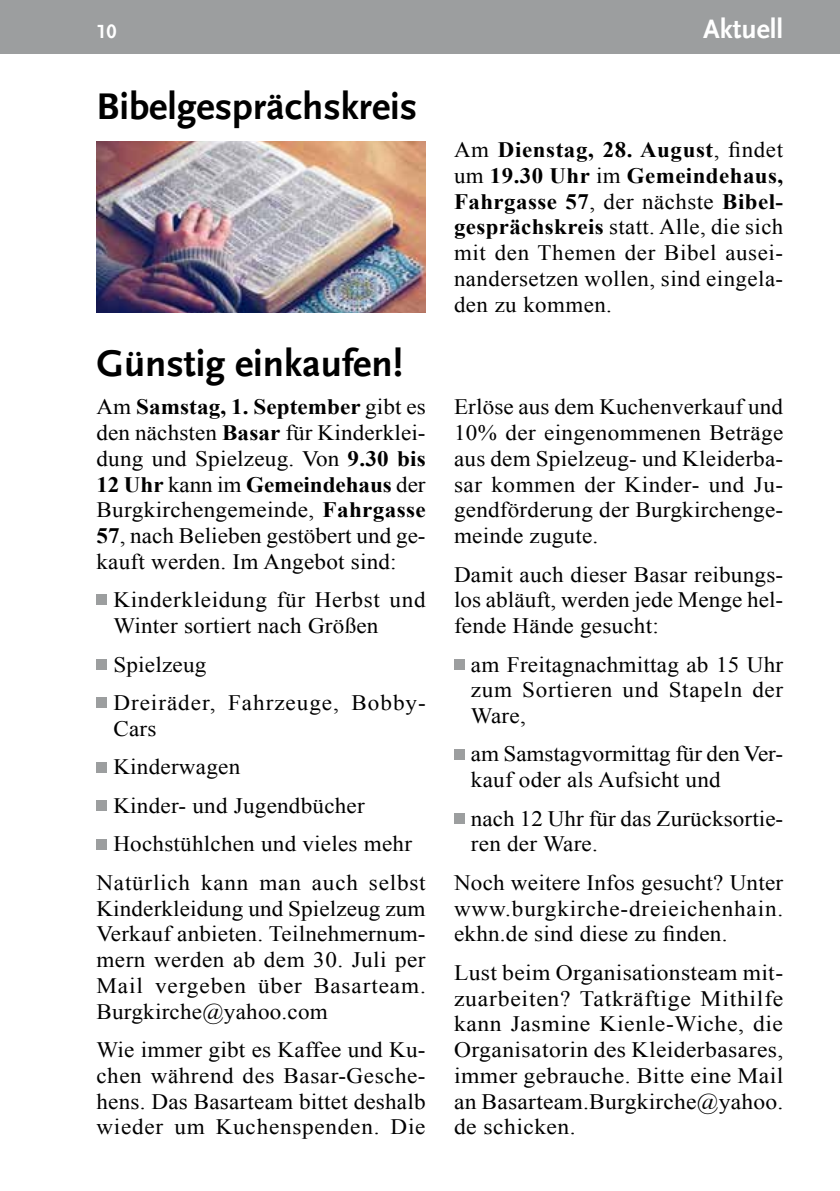
<style>
.page{position:relative;width:840px;height:1191px;background:#fff}
.page>*{position:absolute;margin:0;border:0;box-sizing:border-box;transform-origin:0 0}
.t1{font:700 39px "Scala Sans LF";color:#000}
.t2{font:700 28px "Scala Sans LF";color:#fff}
.t3{font:22px/25.8px "Times New Roman";letter-spacing:.01em;color:#000;text-align:justify;scale:1.05 1}
.t4{font:22px/25.6px "Times New Roman";letter-spacing:.01em;color:#000;text-align:justify;scale:1.07 1}
.t5{font:22px/25.6px "Times New Roman";letter-spacing:.01em;color:#000;text-align:justify;scale:1.04 1}
.t6{font:22px/25.6px "Times New Roman";letter-spacing:.03em;color:#000;scale:1.05 1}
.t7{font:22px/38.6px "Times New Roman";letter-spacing:.04em;color:#000;scale:1.05 1}
.t8{font:22px "Times New Roman";letter-spacing:.035em;color:#000;scale:1.05 1}
.t9{font:700 20px "Scala Sans LF";color:#fff}
.s1{font-weight:700}
</style>
<div class="page">
<div style="left:0;top:0;width:839px;height:53px;background:#9c9e9f"></div>
<img style="left:96px;top:141px;width:329px;height:171px">
<div style="left:96px;top:594px;width:11px;height:11px;background:#9c9e9f"></div>
<div style="left:96px;top:659px;width:11px;height:10px;background:#9c9e9f"></div>
<div style="left:96px;top:697px;width:11px;height:11px;background:#9c9e9f"></div>
<div style="left:96px;top:761px;width:11px;height:11px;background:#9c9e9f"></div>
<div style="left:96px;top:800px;width:11px;height:11px;background:#9c9e9f"></div>
<div style="left:96px;top:839px;width:11px;height:10px;background:#9c9e9f"></div>
<div style="left:454px;top:659px;width:10px;height:10px;background:#9c9e9f"></div>
<div style="left:454px;top:749px;width:10px;height:10px;background:#9c9e9f"></div>
<div style="left:454px;top:813px;width:10px;height:10px;background:#9c9e9f"></div>
<p class="t9" style="left:96px;top:21px;width:21px">10</p>
<p class="t2" style="left:702px;top:14px;width:82px">Aktuell</p>
<h1 class="t1" style="left:96px;top:85px;width:322px">Bibelgesprächskreis</h1>
<h1 class="t1" style="left:96px;top:342px;width:308px">Günstig einkaufen!</h1>
<p class="t3" style="left:96px;top:394px;width:315px">Am <span class="s1">Samstag, 1. September</span> gibt es den nächsten <span class="s1">Basar</span> für Kinderklei&shy;dung und Spielzeug. Von <span class="s1">9.30 bis 12 Uhr</span> kann im <span class="s1">Gemeindehaus</span> der Burgkirchengemeinde, <span class="s1">Fahrgasse 57</span>, nach Belieben gestöbert und ge&shy;kauft werden. Im Angebot sind:</p>
<p class="t6" style="left:113px;top:587px;width:299px">Kinderkleidung für Herbst und<br>Winter sortiert nach Größen</p>
<p class="t7" style="left:113px;top:644px;width:297px">Spielzeug<br>Dreiräder, Fahrzeuge, Bobby-</p>
<p class="t3" style="left:113px;top:715px;width:42px">Cars</p>
<p class="t3" style="left:113px;top:753px;width:122px">Kinderwagen</p>
<p class="t3" style="left:113px;top:792px;width:241px">Kinder- und Jugendbücher</p>
<p class="t3" style="left:113px;top:831px;width:286px">Hochstühlchen und vieles mehr</p>
<p class="t8" style="left:96px;top:868px;width:315px">Natürlich kann man auch selbst</p>
<p class="t3" style="left:96px;top:895px;width:315px">Kinderkleidung und Spielzeug zum Verkauf anbieten. Teilnehmernum&shy;mern werden ab dem 30. Juli per Mail vergeben über Basarteam.<br>Burgkirche@yahoo.com</p>
<p class="t3" style="left:96px;top:1036px;width:315px">Wie immer gibt es Kaffee und Ku&shy;chen während des Basar-Gesche&shy;hens. Das Basarteam bittet deshalb wieder um Kuchenspenden. Die</p>
<p class="t5" style="left:454px;top:137px;width:318px">Am <span class="s1">Dienstag, 28. August</span>, findet um <span class="s1">19.30 Uhr</span> im <span class="s1">Gemeindehaus, Fahrgasse 57</span>, der nächste <span class="s1">Bibel&shy;gesprächskreis</span> statt. Alle, die sich mit den Themen der Bibel ausei&shy;nandersetzen wollen, sind eingela&shy;den zu kommen.</p>
<p class="t3" style="left:454px;top:394px;width:315px">Erlöse aus dem Kuchenverkauf und 10% der eingenommenen Beträge aus dem Spielzeug- und Kleiderba&shy;sar kommen der Kinder- und Ju&shy;gendförderung der Burgkirchenge&shy;meinde zugute.</p>
<p class="t3" style="left:454px;top:561px;width:315px">Damit auch dieser Basar reibungs&shy;los abläuft, werden jede Menge hel&shy;fende Hände gesucht:</p>
<p class="t3" style="left:470px;top:651px;width:299px">am Freitagnachmittag ab 15 Uhr zum Sortieren und Stapeln der Ware,</p>
<p class="t3" style="left:470px;top:741px;width:299px">am Samstagvormittag für den Ver&shy;kauf oder als Aufsicht und</p>
<p class="t3" style="left:470px;top:805px;width:299px">nach 12 Uhr für das Zurücksortie&shy;ren der Ware.</p>
<p class="t3" style="left:454px;top:869px;width:315px">Noch weitere Infos gesucht? Unter www.burgkirche-dreieichenhain. ekhn.de sind diese zu finden.</p>
<p class="t4" style="left:454px;top:959px;width:309px">Lust beim Organisationsteam mit&shy;zuarbeiten? Tatkräftige Mithilfe kann Jasmine Kienle-Wiche, die Organisatorin des Kleiderbasares, immer gebrauche. Bitte eine Mail an Basarteam.Burgkirche@yahoo. de schicken.</p>
</div>
